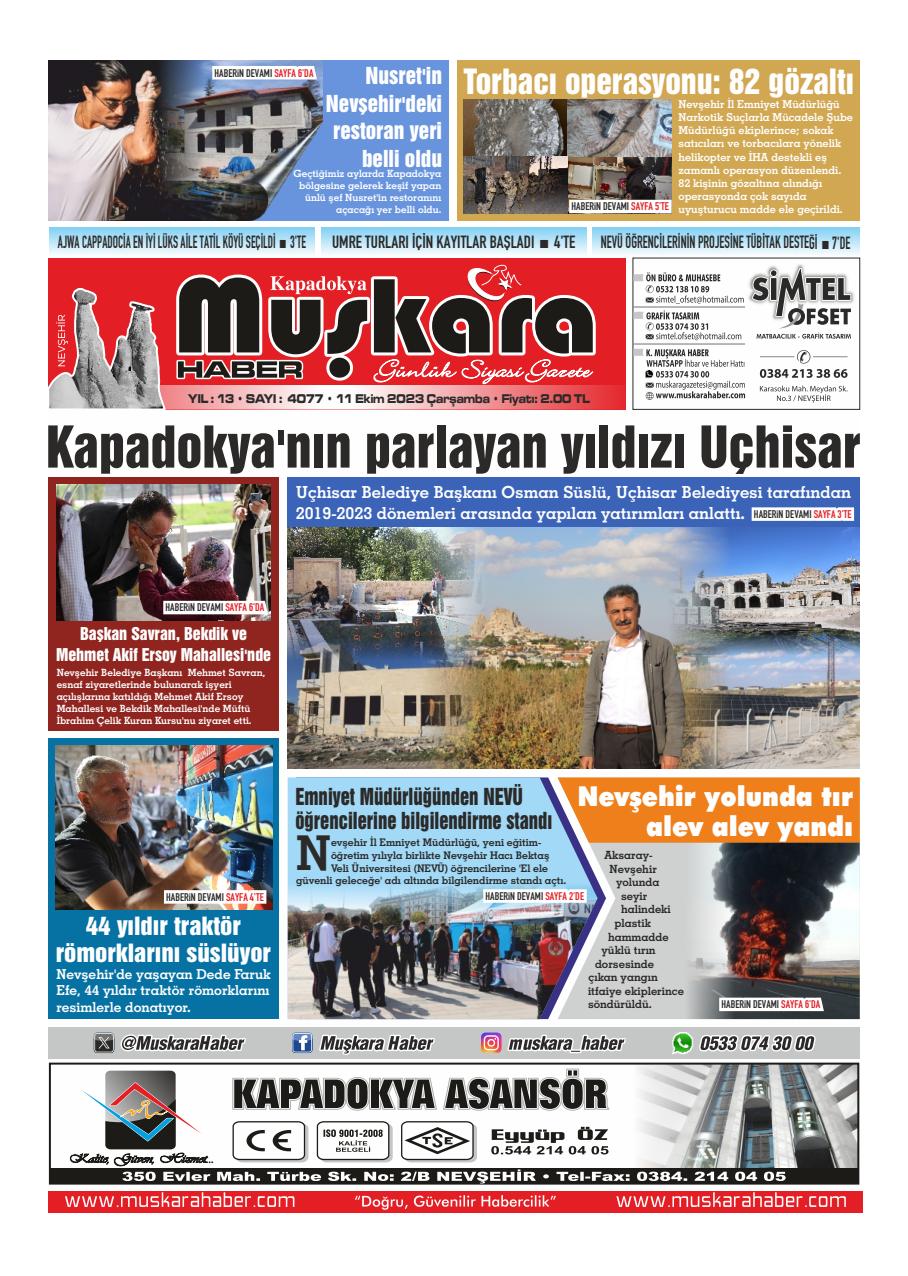
<style>
.page{position:relative;width:908px;height:1276px;background:#fff}
.page>*{position:absolute;margin:0;border:0;box-sizing:border-box;transform-origin:0 0}
.t1{font:52.6px "Swiss 921 BT";color:#2b2a29}
.t2{font:48.1px "Geometric Slabserif 703 Bold BT";color:#2b2a29}
.t3{font:31.8px "Swiss 921 BT";color:#fefefe}
.t4{font:900 27.5px/29.7px "Futura BT";color:#fefefe;text-align:right;scale:.91 1}
.t5{font:23px/26.5px "Swiss 921 BT";color:#fefefe;text-align:center;scale:1.09 1}
.t6{font:21.4px/24.7px "Swiss 921 BT";color:#2b2a29;scale:.88 1}
.t7{font:21.3px/27.4px "Swiss 921 BT";color:#fefefe;text-align:right}
.t8{font:17.4px "DIN Eng Con";color:#2b2a29;scale:.72 1}
.t9{font:17.4px "DIN Eng Con";color:#2b2a29;scale:.78 1}
.t10{font:17.4px "DIN Eng Con";color:#2b2a29}
.t11{font:16.7px/20px "Geometric Slabserif 703 Bold BT";color:#fefefe}
.t12{font:16.1px/20.7px "Swiss 921 BT";color:#fefefe;text-align:center}
.t13{font:13.8px/16.5px "Geometric Slabserif 703 Bold BT";color:#fefefe;text-align:justify}
.t14{font:13.1px "Microgramma D Bold Exte";color:#2b2a29;scale:.78 1}
.t15{font:11.3px "Geometric Slabserif 703 Bold BT";color:#2b2a29}
.t16{font:11px/13.2px "Geometric Slabserif 703 Bold BT";color:#fefefe}
.t17{font:11px "DIN Eng Con";color:#2b2a29}
.t18{font:10.5px "Geometric Slabserif 703 Bold BT";color:#2b2a29}
.t19{font:10px/12px "Geometric Slabserif 703 Bold BT";color:#fefefe;text-align:right}
.s1{color:#e31e24}
.s2{font-family:"Arial"}
</style>
<div class="page">
<div style="left:48px;top:1191px;width:814px;height:21px;background:#e31e24"></div>
<svg style="left:355px;top:1195px;width:200px;height:14px"></svg>
<svg style="left:65px;top:1192px;width:229px;height:15px"></svg>
<svg style="left:616px;top:1192px;width:229px;height:15px"></svg>
<div style="left:48px;top:258px;width:577px;height:151px;background:#e31e24"></div>
<img style="left:166px;top:386px;width:457px;height:23px">
<svg style="left:176px;top:264px;width:420px;height:121px"></svg>
<svg style="left:48px;top:287px;width:118px;height:123px"></svg>
<img style="left:823px;top:1065px;width:32px;height:103px">
<div style="left:50px;top:1168px;width:807px;height:15px;background:#1c1b17"></div>
<div style="left:632px;top:257px;width:227px;height:153px;border:1px solid #2b2a29"></div>
<img style="left:770px;top:264px;width:84px;height:40px">
<svg style="left:633px;top:267px;width:218px;height:135px"></svg>
<div style="left:48px;top:1027px;width:811px;height:31px;background:#c5c6c6"></div>
<div style="left:48px;top:60px;width:400px;height:160px;background:#6894dd"></div>
<div style="left:456px;top:60px;width:403px;height:160px;background:#d1a752"></div>
<svg style="left:49px;top:227px;width:265px;height:27px;background:#b8e4f8"></svg>
<svg style="left:321px;top:227px;width:265px;height:27px;background:#b8e4f8"></svg>
<svg style="left:592px;top:227px;width:267px;height:27px;background:#b8e4f8"></svg>
<img style="left:253px;top:60px;width:69px;height:160px">
<img style="left:48px;top:60px;width:205px;height:160px">
<svg style="left:212px;top:66px;width:105px;height:14px"></svg>
<img style="left:463px;top:99px;width:208px;height:114px">
<svg style="left:569px;top:200px;width:102px;height:13px"></svg>
<div style="left:287px;top:477px;width:572px;height:124px;background:#3b63b8"></div>
<img style="left:486px;top:527px;width:181px;height:242px">
<img style="left:287px;top:527px;width:199px;height:109px">
<img style="left:667px;top:527px;width:192px;height:104px">
<img style="left:287px;top:636px;width:199px;height:133px">
<img style="left:667px;top:631px;width:192px;height:138px">
<div style="left:48px;top:738px;width:231px;height:281px;background:#0671a3"></div>
<img style="left:55px;top:745px;width:217px;height:164px">
<div style="left:48px;top:477px;width:231px;height:254px;background:#90241f"></div>
<img style="left:57px;top:484px;width:213px;height:136px">
<div style="left:287px;top:777px;width:270px;height:106px;background:#a2d9f7"></div>
<img style="left:287px;top:883px;width:270px;height:114px">
<svg style="left:557px;top:842px;width:127px;height:155px;background:#bfc1c9"></svg>
<img style="left:684px;top:842px;width:175px;height:177px">
<svg style="left:557px;top:777px;width:302px;height:65px;background:#eb8225"></svg>
<svg style="left:57px;top:997px;width:766px;height:187px"></svg>
<svg style="left:483px;top:889px;width:103px;height:14px"></svg>
<svg style="left:164px;top:890px;width:102px;height:13px"></svg>
<svg style="left:163px;top:601px;width:105px;height:13px"></svg>
<svg style="left:751px;top:507px;width:102px;height:14px"></svg>
<h3 class="t7" style="left:326px;top:65px;width:118px">Nusret'in<br>Nevşehir'deki restoran yeri belli oldu</h3>
<p class="t19" style="left:293px;top:169px;width:149px">Geçtiğimiz aylarda Kapadokya bölgesine gelerek keşif yapan ünlü şef Nusret'in restoranını açacağı yer belli oldu.</p>
<p class="t17" style="left:214px;top:66px;width:100px">HABERiN DEVAMI <span class="s1">SAYFA 6'DA</span></p>
<h3 class="t3" style="left:463px;top:69px;width:391px">Torbacı operasyonu: 82 gözaltı</h3>
<p class="t16" style="left:678px;top:98px;width:176px">Nevşehir İl Emniyet Müdürlüğü<br>Narkotik Suçlarla Mücadele Şube<br>Müdürlüğü ekiplerince; sokak satıcıları ve torbacılara yönelik helikopter ve İHA destekli eş zamanlı operasyon düzenlendi.<br>82 kişinin gözaltına alındığı operasyonda çok sayıda uyuşturucu madde ele geçirildi.</p>
<p class="t17" style="left:571px;top:200px;width:99px">HABERiN DEVAMI <span class="s1">SAYFA 5'TE</span></p>
<h3 class="t8" style="left:58px;top:232px;width:346px">AJWA CAPPADOCÝA EN ÝYÝ LÜKS AÝLE TATÝL KÖYÜ SEÇÝLDÝ <span class="s2">■</span> 3'TE</h3>
<h3 class="t10" style="left:332px;top:232px;width:245px">UMRE TURLARI ÝÇÝN KAYITLAR BAÞLADI <span class="s2">■</span> 4'TE</h3>
<h3 class="t9" style="left:600px;top:232px;width:321px">NEVÜ ÖÐRENCÝLERÝNÝN PROJESÝNE TÜBÝTAK DESTEÐÝ <span class="s2">■</span> 7'DE</h3>
<h3 class="t14" style="left:188px;top:392px;width:516px">YIL : 13 • SAYI : 4077 • 11 Ekim 2023 Çarşamba • Fiyatı: 2.00 TL</h3>
<h1 class="t1" style="left:46px;top:427px;width:816px">Kapadokya'nın parlayan yıldızı Uçhisar</h1>
<h3 class="t11" style="left:295px;top:484px;width:556px">Uçhisar Belediye Başkanı Osman Süslü, Uçhisar Belediyesi tarafından<br>2019-2023 dönemleri arasında yapılan yatırımları anlattı.</h3>
<p class="t17" style="left:753px;top:508px;width:99px">HABERiN DEVAMI <span class="s1">SAYFA 3'TE</span></p>
<p class="t17" style="left:165px;top:601px;width:100px">HABERiN DEVAMI <span class="s1">SAYFA 6'DA</span></p>
<h3 class="t12" style="left:56px;top:626px;width:216px">Başkan Savran, Bekdik ve<br>Mehmet Akif Ersoy Mahallesi'nde</h3>
<p class="t19" style="left:57px;top:667px;width:210px;text-align:left">Nevşehir Belediye Başkanı Mehmet Savran, esnaf ziyaretlerinde bulunarak işyeri açılışlarına katıldığı Mehmet Akif Ersoy Mahallesi ve Bekdik Mahallesi'nde Müftü İbrahim Çelik Kuran Kursu'nu ziyaret etti.</p>
<h3 class="t6" style="left:295px;top:787px;width:293px">Emniyet Müdürlüğünden NEVÜ öğrencilerine bilgilendirme standı</h3>
<h3 class="t4" style="left:577px;top:784px;width:304px">Nevşehir yolunda tır alev alev yandı</h3>
<p class="t15" style="left:604px;top:850px;width:50px">Aksaray-</p>
<p class="t15" style="left:609px;top:864px;width:49px">Nevşehir</p>
<p class="t15" style="left:615px;top:877px;width:45px">yolunda</p>
<p class="t15" style="left:620px;top:891px;width:28px">seyir</p>
<p class="t15" style="left:620px;top:905px;width:51px">halindeki</p>
<p class="t15" style="left:614px;top:918px;width:38px">plastik</p>
<p class="t15" style="left:607px;top:932px;width:62px">hammadde</p>
<p class="t15" style="left:601px;top:945px;width:56px">yüklü tırın</p>
<p class="t15" style="left:594px;top:959px;width:61px">dorsesinde</p>
<p class="t15" style="left:588px;top:972px;width:71px">çıkan yangın</p>
<p class="t15" style="left:587px;top:986px;width:97px">itfaiye ekiplerince</p>
<p class="t15" style="left:587px;top:999px;width:65px">söndürüldü.</p>
<p class="t17" style="left:721px;top:998px;width:100px">HABERiN DEVAMI <span class="s1">SAYFA 6'DA</span></p>
<h2 class="t2" style="left:296px;top:834px;width:36px">N</h2>
<p class="t18" style="left:331px;top:838px;width:212px">evşehir İl Emniyet Müdürlüğü, yeni eğitim-</p>
<p class="t18" style="left:331px;top:851px;width:220px">öğretim yılıyla birlikte Nevşehir Hacı Bektaş</p>
<p class="t18" style="left:331px;top:863px;width:218px">Veli Üniversitesi (NEVÜ) öğrencilerine 'El ele</p>
<p class="t18" style="left:296px;top:876px;width:271px">güvenli geleceğe' adı altında bilgilendirme standı açtı.</p>
<p class="t17" style="left:166px;top:890px;width:99px">HABERiN DEVAMI <span class="s1">SAYFA 4'TE</span></p>
<p class="t17" style="left:485px;top:889px;width:100px">HABERiN DEVAMI <span class="s1">SAYFA 2'DE</span></p>
<h3 class="t5" style="left:56px;top:916px;width:199px">44 yıldır traktör römorklarını süslüyor</h3>
<h3 class="t13" style="left:56px;top:967px;width:216px">Nevşehir'de yaşayan Dede Faruk Efe, 44 yıldır traktör römorklarını resimlerle donatıyor.</h3>
</div>
